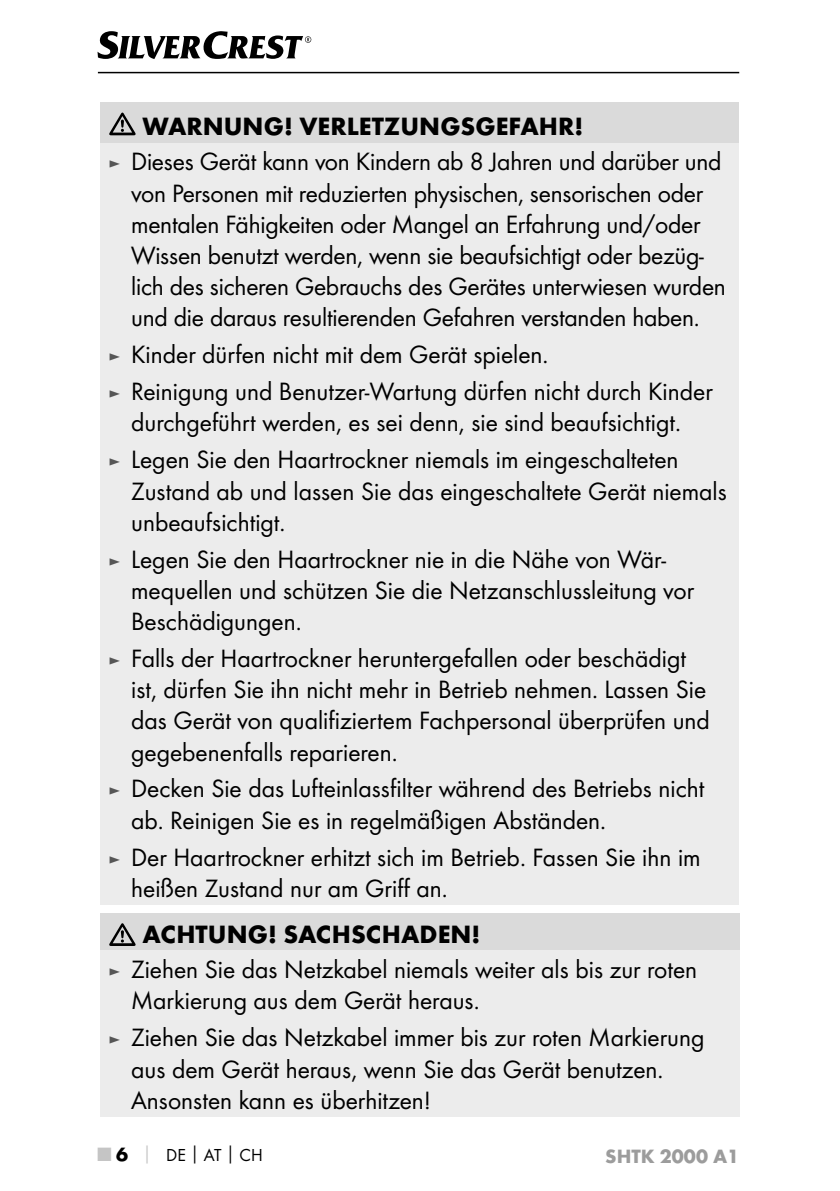
<style>
.page{position:relative;width:840px;height:1191px;background:#fff}
.page>*{position:absolute;margin:0;border:0;box-sizing:border-box;transform-origin:0 0}
.t1{font:26px/31.2px "Futura Boo";color:#000}
.t2{font:700 26px "Futura";color:#000}
.t3{font:700 20px "Futura";color:#9c9c9c}
.t4{font:18px "Futura Boo";color:#000}
.s1{font-size:18px;color:#565656}
.s2{font-family:"Futura";font-weight:700;font-size:20px;color:#c5c5c5}
.s3{font-family:"Futura";font-weight:700;font-size:20px}
.s4{font-family:"Futura";font-weight:700;color:#c5c5c5}
.s5{font-family:"Futura";font-weight:700}
</style>
<div class="page">
<hr style="left:98px;top:72px;width:640px;height:1px;background:#000">
<svg style="left:97px;top:31px;width:214px;height:28px"></svg>
<div style="left:100px;top:102px;width:638px;height:41px;background:#dadada"></div>
<div style="left:100px;top:143px;width:638px;height:761px;background:#ececec"></div>
<svg style="left:109px;top:113px;width:26px;height:22px"></svg>
<div style="left:100px;top:912px;width:639px;height:38px;background:#dadada"></div>
<div style="left:100px;top:950px;width:639px;height:166px;background:#ececec"></div>
<svg style="left:109px;top:923px;width:26px;height:23px"></svg>
<p class="t2" style="left:142px;top:110px;width:442px">WARNUNG! VERLETZUNGSGEFAHR!</p>
<p class="t1" style="left:131px;top:146px;width:596px;text-indent:-23px"><span class="s1">►</span> Dieses Gerät kann von Kindern ab 8 Jahren und darüber und von Personen mit reduzierten physischen, sensorischen oder mentalen Fähigkeiten oder Mangel an Erfahrung und/oder Wissen benutzt werden, wenn sie beaufsichtigt oder bezüg&shy;lich des sicheren Gebrauchs des Gerätes unterwiesen wurden und die daraus resultierenden Gefahren verstanden haben.</p>
<p class="t1" style="left:108px;top:336px;width:605px;line-height:36.8px"><span class="s1">►</span> Kinder dürfen nicht mit dem Gerät spielen.<br><span class="s1">►</span> Reinigung und Benutzer-Wartung dürfen nicht durch Kinder</p>
<p class="t1" style="left:108px;top:404px;width:571px;line-height:36.8px;text-align:right">durchgeführt werden, es sei denn, sie sind beaufsichtigt.<br><span class="s1">►</span> Legen Sie den Haartrockner niemals im eingeschalteten</p>
<p class="t1" style="left:131px;top:475px;width:597px">Zustand ab und lassen Sie das eingeschaltete Gerät niemals unbeaufsichtigt.</p>
<p class="t1" style="left:131px;top:543px;width:564px;text-indent:-23px"><span class="s1">►</span> Legen Sie den Haartrockner nie in die Nähe von Wär&shy;mequellen und schützen Sie die Netzanschlussleitung vor<br>Beschädigungen.</p>
<p class="t1" style="left:131px;top:642px;width:580px;text-indent:-23px"><span class="s1">►</span> Falls der Haartrockner heruntergefallen oder beschädigt ist, dürfen Sie ihn nicht mehr in Betrieb nehmen. Lassen Sie das Gerät von qualifiziertem Fachpersonal überprüfen und gegebenenfalls reparieren.</p>
<p class="t1" style="left:131px;top:773px;width:574px;text-indent:-23px"><span class="s1">►</span> Decken Sie das Lufteinlassfilter während des Betriebs nicht ab. Reinigen Sie es in regelmäßigen Abständen.</p>
<p class="t1" style="left:131px;top:841px;width:570px;text-indent:-23px"><span class="s1">►</span> Der Haartrockner erhitzt sich im Betrieb. Fassen Sie ihn im heißen Zustand nur am Griff an.</p>
<p class="t2" style="left:142px;top:918px;width:339px">ACHTUNG! SACHSCHADEN!</p>
<p class="t1" style="left:131px;top:953px;width:567px;text-indent:-23px"><span class="s1">►</span> Ziehen Sie das Netzkabel niemals weiter als bis zur roten<br>Markierung aus dem Gerät heraus.</p>
<p class="t1" style="left:131px;top:1021px;width:574px;text-indent:-23px"><span class="s1">►</span> Ziehen Sie das Netzkabel immer bis zur roten Markierung aus dem Gerät heraus, wenn Sie das Gerät benutzen.<br>Ansonsten kann es überhitzen!</p>
<p class="t4" style="left:98px;top:1144px;width:166px"><span class="s2">■</span> <span class="s3">6</span> <span class="s4">│</span> DE<span class="s5">│</span>AT<span class="s5">│</span>CH</p>
<p class="t3" style="left:605px;top:1143px;width:135px">SHTK 2000 A1</p>
</div>
